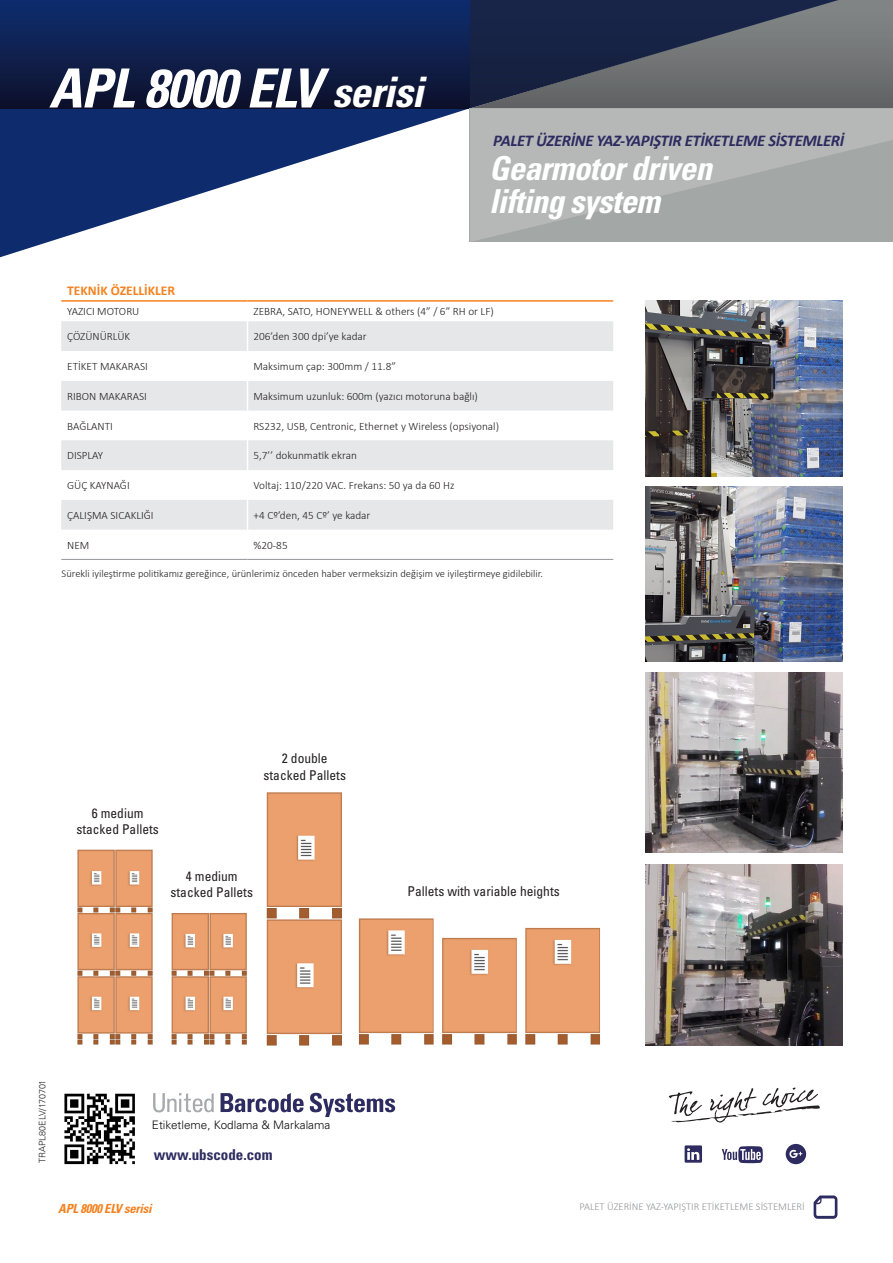
<style>
.page{position:relative;width:893px;height:1263px;background:#fff}
.page>*{position:absolute;margin:0;border:0;box-sizing:border-box;transform-origin:0 0}
.t1{font:italic 700 condensed 54px "Univers";letter-spacing:-.02em;color:#fff}
.t2{font:italic 700 condensed 33px "Univers";letter-spacing:-.02em;color:#fff}
.t3{font:italic 700 16.5px "Calibri";letter-spacing:-.02em;color:#2d2b60}
.t4{font:700 condensed 15px "Univers";color:#2d2b60}
.t5{font:condensed 13.5px "Univers";color:#231f20}
.t6{font:700 13.5px "Calibri";color:#f58220}
.t7{font:italic 700 condensed 12.6px "Univers";letter-spacing:-.02em;color:#f58220}
.t8{font:300 11.7px "Univers";color:#0b090c}
.t9{font:300 11.25px "Calibri";color:#231f20}
.t10{font:300 10.5px "Calibri";color:#231f20}
.t11{font:300 10.5px "Calibri";color:#939598}
.t12{font:300 9px "Univers";color:#231f20}
.s1{font-size:42px}
</style>
<div class="page">
<svg style="left:61px;top:321px;width:552px;height:209px;fill:#e6e7e9"></svg>
<svg style="left:61px;top:351px;width:552px;height:30px"></svg>
<hr style="left:247px;top:321px;width:1px;height:30px;background:#fff">
<hr style="left:247px;top:351px;width:1px;height:30px;background:#fff">
<hr style="left:247px;top:381px;width:1px;height:30px;background:#fff">
<hr style="left:247px;top:440px;width:1px;height:30px;background:#fff">
<hr style="left:247px;top:470px;width:1px;height:30px;background:#fff">
<hr style="left:247px;top:500px;width:1px;height:30px;background:#fff">
<hr style="left:61px;top:300px;width:187px;height:2px;background:#f58220">
<hr style="left:248px;top:300px;width:365px;height:2px;background:#f58220">
<hr style="left:61px;top:559px;width:187px;height:1px;background:#939598">
<hr style="left:248px;top:559px;width:365px;height:1px;background:#939598">
<img style="left:645px;top:672px;width:197px;height:181px">
<img style="left:645px;top:865px;width:197px;height:180px">
<img style="left:64px;top:1093px;width:71px;height:72px">
<svg style="left:310px;top:1093px;width:85px;height:24px"></svg>
<svg style="left:221px;top:1093px;width:83px;height:20px"></svg>
<svg style="left:153px;top:1093px;width:61px;height:20px"></svg>
<svg style="left:669px;top:1087px;width:151px;height:36px"></svg>
<svg style="left:685px;top:1145px;width:17px;height:18px"></svg>
<svg style="left:722px;top:1146px;width:41px;height:17px"></svg>
<div style="left:786px;top:1144px;width:20px;height:20px;background:#2d2b60;border-radius:50%"></div>
<svg style="left:789px;top:1149px;width:13px;height:9px"></svg>
<svg style="left:814px;top:1195px;width:23px;height:24px"></svg>
<img style="left:645px;top:301px;width:197px;height:175px">
<img style="left:645px;top:487px;width:197px;height:174px">
<img style="left:77px;top:792px;width:523px;height:254px">
<div style="left:69px;top:809px;width:84px;height:36px;background:#fff"></div>
<div style="left:168px;top:871px;width:84px;height:36px;background:#fff"></div>
<div style="left:375px;top:876px;width:197px;height:36px;background:#fff"></div>
<svg style="left:0;top:108px;width:470px;height:149px"></svg>
<div style="left:0;top:0;width:470px;height:108px;background:linear-gradient(to bottom,#0e2e70,#0e112b)"></div>
<svg style="left:838px;top:0;width:55px;height:108px;background:#727576"></svg>
<svg style="left:470px;top:0;width:368px;height:108px;background:#41495a"></svg>
<svg style="left:470px;top:108px;width:423px;height:134px;background:#aeb1b1"></svg>
<p class="t1" style="left:49px;top:55px;width:376px">APL 8000 ELV <span class="s1">serisi</span></p>
<p class="t3" style="left:493px;top:130px;width:353px">PALET ÜZERİNE YAZ-YAPIŞTIR ETİKETLEME SİSTEMLERİ</p>
<p class="t2" style="left:489px;top:148px;width:224px">Gearmotor driven</p>
<p class="t2" style="left:489px;top:181px;width:173px">lifting system</p>
<p class="t6" style="left:67px;top:282px;width:109px">TEKNİK ÖZELLİKLER</p>
<p class="t9" style="left:67px;top:305px;width:74px">YAZICI MOTORU</p>
<p class="t9" style="left:253px;top:305px;width:242px">ZEBRA, SATO, HONEYWELL &amp; others (4” / 6” RH or LF)</p>
<p class="t9" style="left:67px;top:330px;width:65px">ÇÖZÜNÜRLÜK</p>
<p class="t9" style="left:253px;top:330px;width:115px">206’den 300 dpi’ye kadar</p>
<p class="t9" style="left:67px;top:359px;width:82px">ETİKET MAKARASI</p>
<p class="t9" style="left:253px;top:359px;width:144px">Maksimum çap: 300mm / 11.8”</p>
<p class="t9" style="left:67px;top:389px;width:81px">RIBON MAKARASI</p>
<p class="t9" style="left:253px;top:389px;width:226px">Maksimum uzunluk: 600m (yazıcı motoruna bağlı)</p>
<p class="t9" style="left:67px;top:419px;width:47px">BAĞLANTI</p>
<p class="t9" style="left:253px;top:419px;width:247px">RS232, USB, Centronic, Ethernet y Wireless (opsiyonal)</p>
<p class="t9" style="left:67px;top:449px;width:37px">DISPLAY</p>
<p class="t9" style="left:253px;top:449px;width:105px">5,7’’ dokunmatik ekran</p>
<p class="t9" style="left:67px;top:478px;width:64px">GÜÇ KAYNAĞI</p>
<p class="t9" style="left:253px;top:478px;width:203px">Voltaj: 110/220 VAC. Frekans: 50 ya da 60 Hz</p>
<p class="t9" style="left:67px;top:508px;width:88px">ÇALIŞMA SICAKLIĞI</p>
<p class="t9" style="left:253px;top:508px;width:118px">+4 Cº’den, 45 Cº’ ye kadar</p>
<p class="t9" style="left:67px;top:538px;width:24px">NEM</p>
<p class="t9" style="left:253px;top:538px;width:36px">%20-85</p>
<p class="t10" style="left:62px;top:567px;width:483px">Sürekli iyileştirme politikamız gereğince, ürünlerimiz önceden haber vermeksizin değişim ve iyileştirmeye gidilebilir.</p>
<p class="t5" style="left:92px;top:804px;width:53px">6 medium</p>
<p class="t5" style="left:76px;top:820px;width:84px">stacked Pallets</p>
<p class="t5" style="left:282px;top:750px;width:47px">2 double</p>
<p class="t5" style="left:264px;top:766px;width:84px">stacked Pallets</p>
<p class="t5" style="left:186px;top:867px;width:53px">4 medium</p>
<p class="t5" style="left:171px;top:883px;width:84px">stacked Pallets</p>
<p class="t5" style="left:408px;top:883px;width:154px">Pallets with variable heights</p>
<p class="t12" style="left:37px;top:1163px;width:85px;rotate:-90deg">TRAPL80ELV/170701</p>
<p class="t8" style="left:152px;top:1118px;width:180px">Etiketleme, Kodlama &amp; Markalama</p>
<p class="t4" style="left:154px;top:1146px;width:120px">www.ubscode.com</p>
<p class="t7" style="left:58px;top:1201px;width:95px">APL 8000 ELV serisi</p>
<p class="t11" style="left:580px;top:1200px;width:227px">PALET ÜZERİNE YAZ-YAPIŞTIR ETİKETLEME SİSTEMLERİ</p>
</div>
